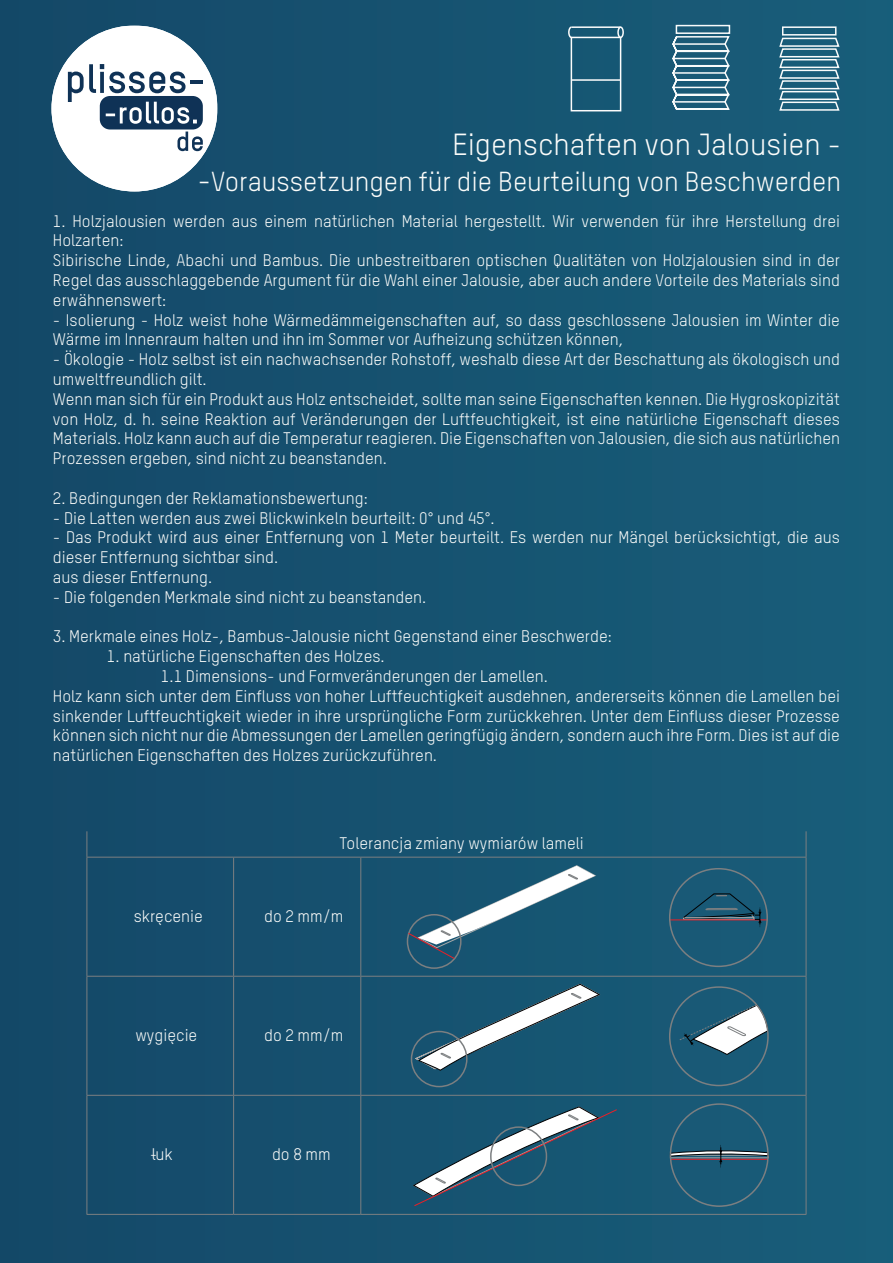
<style>
.page{position:relative;width:893px;height:1263px;background:#165270}
.page>*{position:absolute;margin:0;border:0;box-sizing:border-box;transform-origin:0 0}
.t1{font:30px "TSTARPRO";color:#fbfcfa}
.t2{font:27px "TSTARPRO";color:#fbfcfa}
.t3{font:16.5px/19.8px "TSTARPRO";color:#fbfcfa}
.s1{font-size:30px}
</style>
<div class="page">
<div style="left:782px;top:26px;width:54px;height:10px;border:2px solid #f9fbfb"></div>
<svg style="left:779px;top:37px;width:61px;height:74px"></svg>
<div style="left:571px;top:37px;width:50px;height:74px;border:2px solid #fcfcfc"></div>
<hr style="left:571px;top:79px;width:50px;height:2px;background:#fcfcfc">
<div style="left:617px;top:26px;width:7px;height:12px;border:2px solid #fcfcfc;border-radius:50%"></div>
<svg style="left:568px;top:26px;width:5px;height:13px"></svg>
<hr style="left:571px;top:26px;width:50px;height:2px;background:#fcfcfc">
<div style="left:676px;top:25px;width:54px;height:9px;border:2px solid #f9fbfb"></div>
<svg style="left:672px;top:36px;width:58px;height:74px"></svg>
<hr style="left:673px;top:101px;width:52px;height:2px;background:#f9fbfb">
<svg style="left:87px;top:831px;width:1px;height:26px"></svg>
<svg style="left:806px;top:831px;width:1px;height:26px"></svg>
<hr style="left:87px;top:857px;width:147px;height:1px;background:#7c7f81">
<hr style="left:87px;top:857px;width:1px;height:119px;background:#7c7f81">
<hr style="left:234px;top:857px;width:127px;height:1px;background:#7c7f81">
<hr style="left:233px;top:857px;width:1px;height:119px;background:#7c7f81">
<hr style="left:361px;top:857px;width:445px;height:1px;background:#7c7f81">
<hr style="left:360px;top:857px;width:1px;height:119px;background:#7c7f81">
<hr style="left:806px;top:857px;width:1px;height:119px;background:#7c7f81">
<hr style="left:87px;top:976px;width:147px;height:1px;background:#7c7f81">
<hr style="left:87px;top:976px;width:1px;height:119px;background:#7c7f81">
<hr style="left:234px;top:976px;width:127px;height:1px;background:#7c7f81">
<hr style="left:233px;top:976px;width:1px;height:119px;background:#7c7f81">
<hr style="left:361px;top:976px;width:445px;height:1px;background:#7c7f81">
<hr style="left:360px;top:976px;width:1px;height:119px;background:#7c7f81">
<hr style="left:806px;top:976px;width:1px;height:119px;background:#7c7f81">
<hr style="left:87px;top:1095px;width:147px;height:1px;background:#7c7f81">
<hr style="left:87px;top:1096px;width:1px;height:118px;background:#7c7f81">
<hr style="left:234px;top:1095px;width:127px;height:1px;background:#7c7f81">
<hr style="left:233px;top:1096px;width:1px;height:118px;background:#7c7f81">
<hr style="left:361px;top:1095px;width:445px;height:1px;background:#7c7f81">
<hr style="left:360px;top:1096px;width:1px;height:118px;background:#7c7f81">
<hr style="left:806px;top:1096px;width:1px;height:118px;background:#7c7f81">
<hr style="left:87px;top:1214px;width:147px;height:1px;background:#7c7f81">
<hr style="left:234px;top:1214px;width:127px;height:1px;background:#7c7f81">
<hr style="left:361px;top:1214px;width:445px;height:1px;background:#7c7f81">
<div style="left:407px;top:914px;width:55px;height:55px;border:2px solid #7c7f81;border-radius:50%"></div>
<svg style="left:408px;top:865px;width:188px;height:94px"></svg>
<hr style="left:670px;top:920px;width:97px;height:1px;background:#ec1f26">
<div style="left:669px;top:868px;width:99px;height:99px;border:2px solid #7c7f81;border-radius:50%"></div>
<svg style="left:683px;top:893px;width:78px;height:34px"></svg>
<div style="left:411px;top:1031px;width:57px;height:56px;border:2px solid #7c7f81;border-radius:50%"></div>
<svg style="left:415px;top:984px;width:185px;height:87px"></svg>
<div style="left:669px;top:986px;width:100px;height:100px;border:2px solid #7c7f81;border-radius:50%"></div>
<svg style="left:679px;top:1004px;width:89px;height:51px"></svg>
<svg style="left:413px;top:1106px;width:204px;height:100px"></svg>
<div style="left:490px;top:1126px;width:57px;height:60px;border:2px solid #7c7f81;border-radius:50%"></div>
<svg style="left:670px;top:1145px;width:96px;height:22px"></svg>
<div style="left:670px;top:1103px;width:99px;height:104px;border:2px solid #7c7f81;border-radius:50%"></div>
<div style="left:51px;top:26px;width:166px;height:165px;background:#fff;border-radius:83px"></div>
<svg style="left:68px;top:64px;width:135px;height:87px"></svg>
<div style="left:132px;top:110px;width:7px;height:11px;background:#0f3256;border-radius:3px"></div>
<h1 class="t1" style="left:452px;top:126px;width:390px">Eigenschaften von Jalousien -</h1>
<h2 class="t2" style="left:198px;top:165px;width:645px"><span class="s1">-</span>Voraussetzungen für die Beurteilung von Beschwerden</h2>
<p class="t3" style="left:53px;top:211px;width:789px">1. Holzjalousien werden aus einem natürlichen Material hergestellt. Wir verwenden für ihre Herstellung drei Holzarten:<br>Sibirische Linde, Abachi und Bambus. Die unbestreitbaren optischen Qualitäten von Holzjalousien sind in der Regel das ausschlaggebende Argument für die Wahl einer Jalousie, aber auch andere Vorteile des Materials sind erwähnenswert:</p>
<p class="t3" style="left:53px;top:310px;width:788px">- Isolierung - Holz weist hohe Wärmedämmeigenschaften auf, so dass geschlossene Jalousien im Winter die<br>Wärme im Innenraum halten und ihn im Sommer vor Aufheizung schützen können,</p>
<p class="t3" style="left:53px;top:349px;width:789px">- Ökologie - Holz selbst ist ein nachwachsender Rohstoff, weshalb diese Art der Beschattung als ökologisch und umweltfreundlich gilt.<br>Wenn man sich für ein Produkt aus Holz entscheidet, sollte man seine Eigenschaften kennen. Die Hygroskopizität von Holz, d. h. seine Reaktion auf Veränderungen der Luftfeuchtigkeit, ist eine natürliche Eigenschaft dieses Materials. Holz kann auch auf die Temperatur reagieren. Die Eigenschaften von Jalousien, die sich aus natürlichen Prozessen ergeben, sind nicht zu beanstanden.</p>
<p class="t3" style="left:53px;top:488px;width:316px">2. Bedingungen der Reklamationsbewertung:</p>
<p class="t3" style="left:53px;top:508px;width:443px">- Die Latten werden aus zwei Blickwinkeln beurteilt: 0° und 45°.</p>
<p class="t3" style="left:53px;top:527px;width:788px">- Das Produkt wird aus einer Entfernung von 1 Meter beurteilt. Es werden nur Mängel berücksichtigt, die aus dieser Entfernung sichtbar sind.<br>aus dieser Entfernung.</p>
<p class="t3" style="left:53px;top:587px;width:375px">- Die folgenden Merkmale sind nicht zu beanstanden.</p>
<p class="t3" style="left:53px;top:626px;width:560px">3. Merkmale eines Holz-, Bambus-Jalousie nicht Gegenstand einer Beschwerde:</p>
<p class="t3" style="left:107px;top:646px;width:279px">1. natürliche Eigenschaften des Holzes.</p>
<p class="t3" style="left:161px;top:666px;width:388px">1.1 Dimensions- und Formveränderungen der Lamellen.</p>
<p class="t3" style="left:53px;top:686px;width:788px">Holz kann sich unter dem Einfluss von hoher Luftfeuchtigkeit ausdehnen, andererseits können die Lamellen bei</p>
<p class="t3" style="left:53px;top:706px;width:788px">sinkender Luftfeuchtigkeit wieder in ihre ursprüngliche Form zurückkehren. Unter dem Einfluss dieser Prozesse</p>
<p class="t3" style="left:53px;top:725px;width:788px">können sich nicht nur die Abmessungen der Lamellen geringfügig ändern, sondern auch ihre Form. Dies ist auf die</p>
<p class="t3" style="left:53px;top:745px;width:386px">natürlichen Eigenschaften des Holzes zurückzuführen.</p>
<p class="t3" style="left:340px;top:833px;width:246px">Tolerancja zmiany wymiarów lameli</p>
<p class="t3" style="left:134px;top:906px;width:71px">skręcenie</p>
<p class="t3" style="left:264px;top:906px;width:81px">do 2 mm/m</p>
<p class="t3" style="left:135px;top:1025px;width:63px">wygięcie</p>
<p class="t3" style="left:264px;top:1025px;width:81px">do 2 mm/m</p>
<p class="t3" style="left:152px;top:1144px;width:23px">łuk</p>
<p class="t3" style="left:272px;top:1144px;width:60px">do 8 mm</p>
</div>
